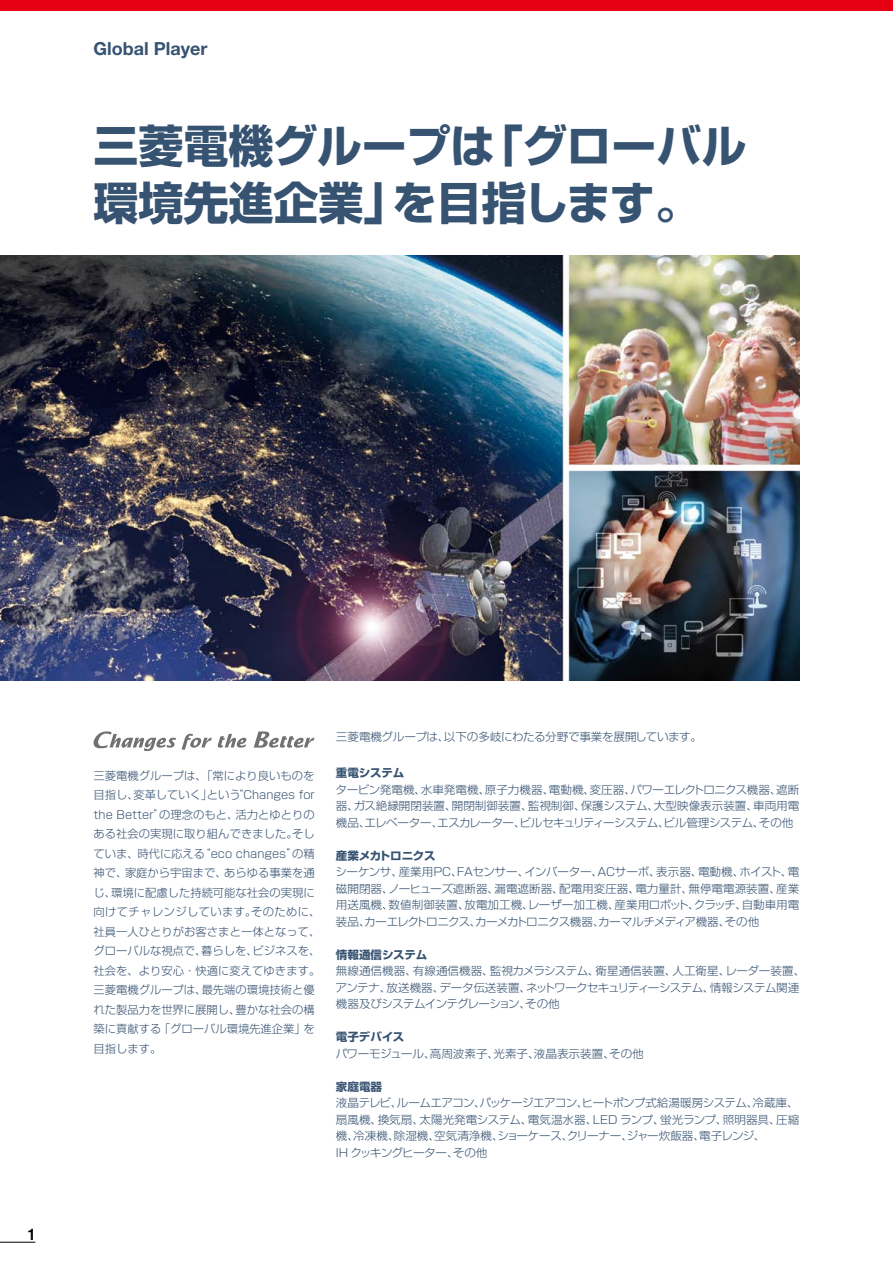
<style>
.page{position:relative;width:893px;height:1263px;background:#fff}
.page>*{position:absolute;margin:0;border:0;box-sizing:border-box;transform-origin:0 0}
.t1{font:700 45px/57px "Shin Go Pro";color:#375372}
.t2{font:700 18px "Helvetica Neue";color:#375372}
.t3{font:700 condensed 15px "Helvetica LT Std";color:#000}
.t4{font:300 11.25px/19.5px "Shin Go Pro";color:#375372;text-align:justify}
.t5{font:300 11.25px/16.5px "Shin Go Pro";letter-spacing:-.025em;color:#375372}
.t6{font:300 11.25px/16.5px "Shin Go Pro";letter-spacing:-.035em;color:#375372}
.t7{font:300 11.25px "Shin Go Pro";letter-spacing:-.02em;color:#375372}
.t8{font:700 11.25px "Shin Go Pro";letter-spacing:-.02em;color:#375372}
</style>
<div class="page">
<img style="left:0;top:255px;width:799px;height:425px">
<svg style="left:182px;top:734px;width:30px;height:16px"></svg>
<svg style="left:254px;top:731px;width:60px;height:17px"></svg>
<svg style="left:94px;top:731px;width:82px;height:20px"></svg>
<svg style="left:218px;top:734px;width:28px;height:14px"></svg>
<div style="left:0;top:0;width:893px;height:10px;background:#e60012"></div>
<hr style="left:0;top:1242px;width:35px;height:1px;background:#000">
<h2 class="t2" style="left:94px;top:38px;width:115px">Global Player</h2>
<h1 class="t1" style="left:94px;top:112px;width:654px">三菱電機グループは「グローバル環境先進企業」を目指します。</h1>
<h3 class="t3" style="left:28px;top:1225px;width:9px">1</h3>
<p class="t4" style="left:94px;top:764px;width:228px;text-align:left">三菱電機グループは、「常により良いものを目指し、変革していく」という“Changes for the Better”の理念のもと、活力とゆとりのある社会の実現に取り組んできました。そしていま、時代に応える“eco changes”の精神で、家庭から宇宙まで、あらゆる事業を通じ、環境に配慮した持続可能な社会の実現に向けてチャレンジしています。そのために、社員一人ひとりがお客さまと一体となって、グローバルな視点で、暮らしを、ビジネスを、社会を、より安心・快適に変えてゆきます。三菱電機グループは、最先端の環境技術と優れた製品力を世界に展開し、豊かな社会の構築に貢献する「グローバル環境先進企業」を目指します。</p>
<p class="t7" style="left:336px;top:728px;width:368px">三菱電機グループは、以下の多岐にわたる分野で事業を展開しています。</p>
<p class="t8" style="left:336px;top:764px;width:70px">重電システム</p>
<p class="t4" style="left:336px;top:780px;width:465px;line-height:16.5px">タービン発電機、水車発電機、原子力機器、電動機、変圧器、パワーエレクトロニクス機器、遮断器、ガス絶縁開閉装置、開閉制御装置、監視制御、保護システム、大型映像表示装置、車両用電機品、エレベーター、エスカレーター、ビルセキュリティーシステム、ビル管理システム、その他</p>
<p class="t8" style="left:336px;top:847px;width:101px">産業メカトロニクス</p>
<p class="t4" style="left:335px;top:862px;width:465px;line-height:16.5px">シーケンサ、産業用ＰＣ、ＦＡセンサー、インバーター、ＡＣサーボ、表示器、電動機、ホイスト、電磁開閉器、ノーヒューズ遮断器、漏電遮断器、配電用変圧器、電力量計、無停電電源装置、産業用送風機、数値制御装置、放電加工機、レーザー加工機、産業用ロボット、クラッチ、自動車用電装品、カーエレクトロニクス、カーメカトロニクス機器、カーマルチメディア機器、その他</p>
<p class="t8" style="left:336px;top:946px;width:93px">情報通信システム</p>
<p class="t6" style="left:336px;top:961px;width:471px">無線通信機器、有線通信機器、監視カメラシステム、衛星通信装置、人工衛星、レーダー装置、アンテナ、放送機器、データ伝送装置、ネットワークセキュリティーシステム、情報システム関連機器及びシステムインテグレーション、その他</p>
<p class="t8" style="left:336px;top:1028px;width:70px">電子デバイス</p>
<p class="t4" style="left:336px;top:1042px;width:310px">パワーモジュール、高周波素子、光素子、液晶表示装置、その他</p>
<p class="t8" style="left:336px;top:1078px;width:48px">家庭電器</p>
<p class="t5" style="left:336px;top:1093px;width:465px">液晶テレビ、ルームエアコン、パッケージエアコン、ヒートポンプ式給湯暖房システム、冷蔵庫、扇風機、換気扇、太陽光発電システム、電気温水器、LED ランプ、蛍光ランプ、照明器具、圧縮機、冷凍機、除湿機、空気清浄機、ショーケース、クリーナー、ジャー炊飯器、電子レンジ、<br>IH クッキングヒーター、その他</p>
</div>
